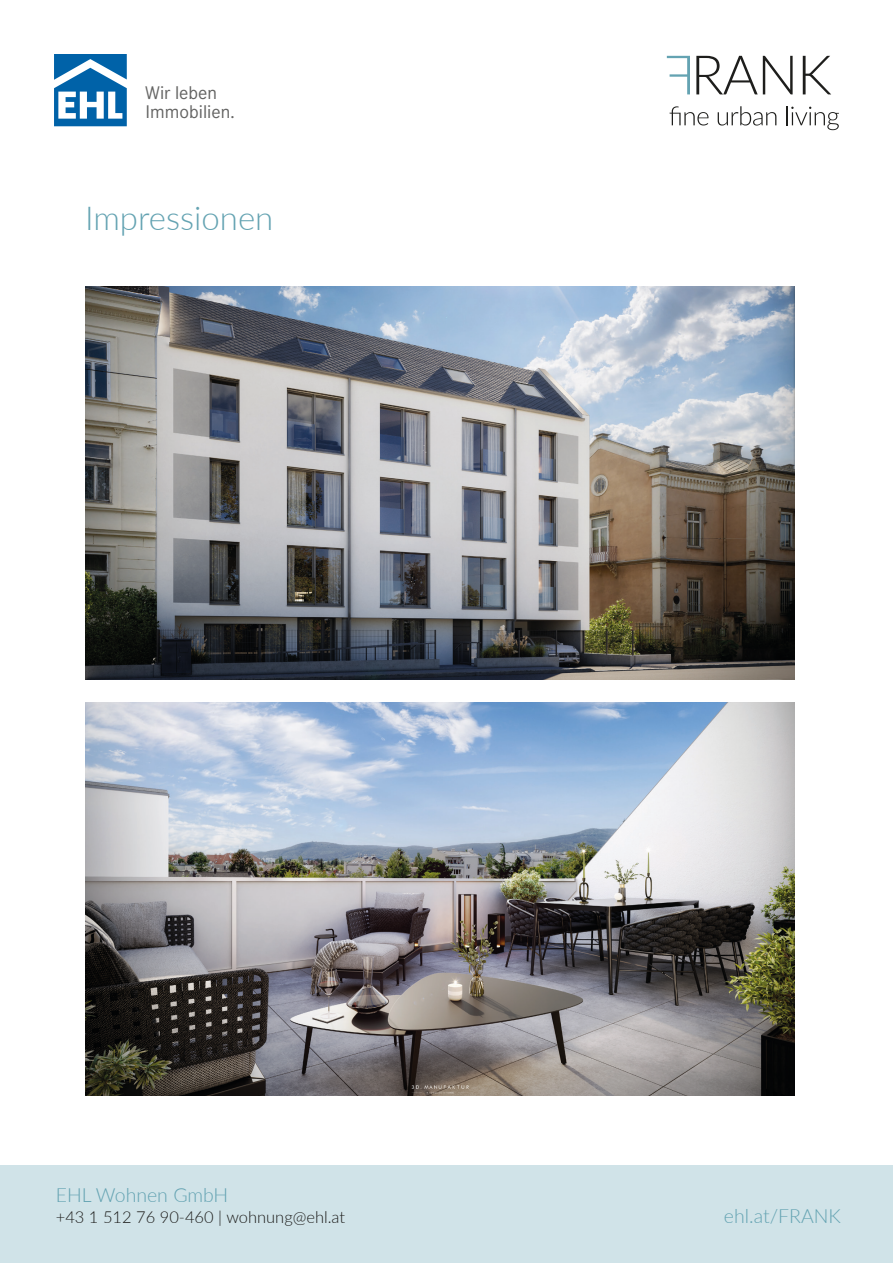
<style>
.page{position:relative;width:893px;height:1263px;background:#fff}
.page>*{position:absolute;margin:0;border:0;box-sizing:border-box;transform-origin:0 0}
.t1{font:300 33px "Lato";color:#64a3b2}
.t2{font:300 19.5px "Lato";color:#64a3b2}
.t3{font:18px/19.5px "Corporate S";color:#646463}
.t4{font:300 16.5px "Lato";color:#1d1d1b}
</style>
<div class="page">
<svg style="left:54px;top:54px;width:73px;height:72px"></svg>
<svg style="left:667px;top:56px;width:23px;height:38px"></svg>
<svg style="left:696px;top:56px;width:97px;height:38px"></svg>
<svg style="left:803px;top:56px;width:28px;height:38px"></svg>
<svg style="left:669px;top:106px;width:39px;height:19px"></svg>
<svg style="left:718px;top:106px;width:58px;height:20px"></svg>
<svg style="left:787px;top:106px;width:52px;height:24px"></svg>
<div style="left:0;top:1165px;width:893px;height:98px;background:#d0e3e8"></div>
<img style="left:86px;top:286px;width:708px;height:394px">
<img style="left:86px;top:702px;width:708px;height:393px">
<p class="t3" style="left:145px;top:83px;width:91px">Wir leben<br>Immobilien.</p>
<p class="t1" style="left:85px;top:195px;width:190px">Impressionen</p>
<p class="t2" style="left:56px;top:1181px;width:174px">EHL Wohnen GmbH</p>
<p class="t4" style="left:56px;top:1206px;width:291px">+43 1 512 76 90-460 | wohnung@ehl.at</p>
<p class="t2" style="left:724px;top:1202px;width:118px">ehl.at/FRANK</p>
</div>
